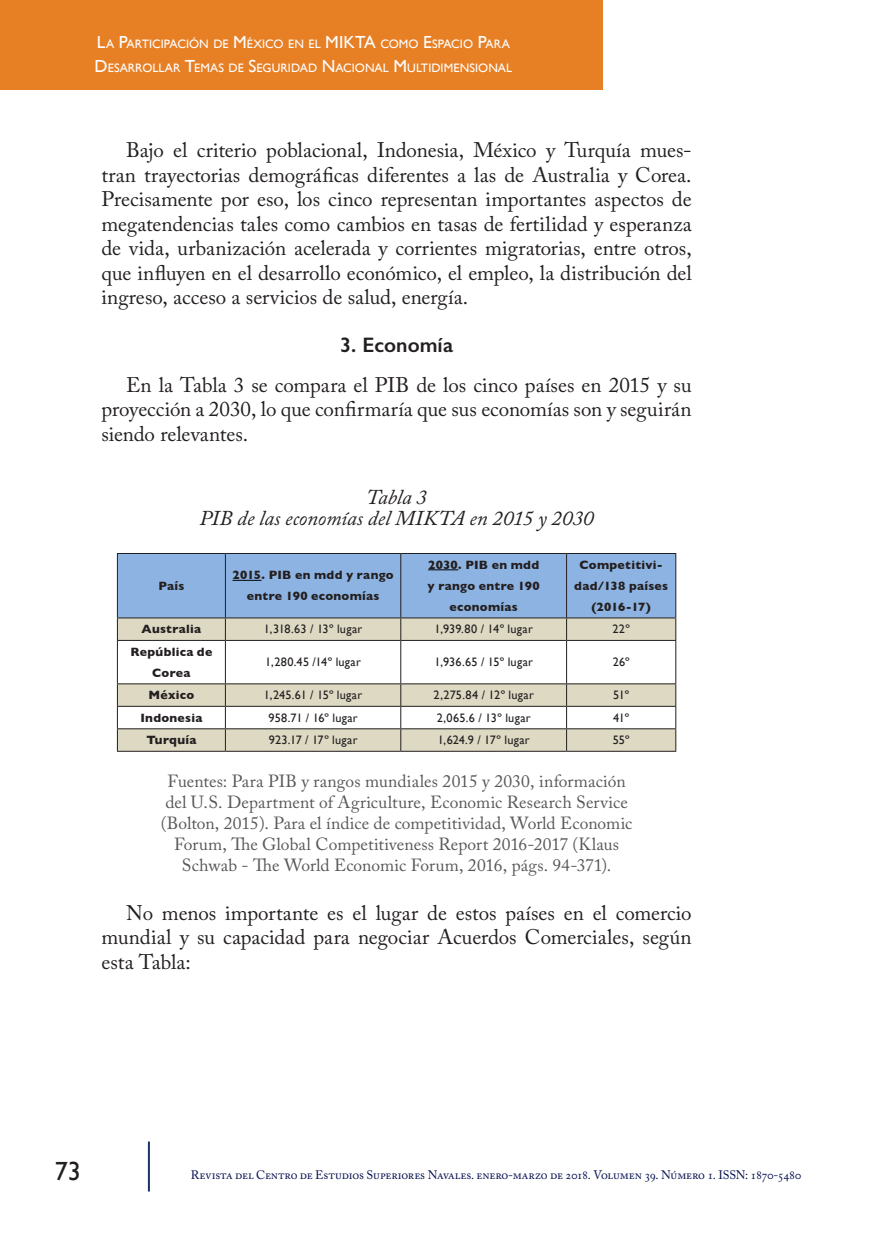
<style>
.page{position:relative;width:893px;height:1241px;background:#fff}
.page>*{position:absolute;margin:0;border:0;box-sizing:border-box;transform-origin:0 0}
.t1{font:26.25px "Gill Sans";color:#231f20}
._05_Normal{font:21px/24.5px "Adobe Caslon Pro";color:#231f20;text-align:justify}
._11_Pie_de_foto{font:italic 21px "Adobe Caslon Pro";color:#231f20}
._03_Subtítulos{font:600 21px "Gill Sans";letter-spacing:.005em;color:#231f20}
._11_Pie_de_foto-2{font:17.5px/21px "Adobe Caslon Pro";letter-spacing:.005em;color:#57585a;text-align:center}
.Parrafo_contenido{font:12.25px "Gill Sans";letter-spacing:.02em;color:#231f20}
.Parrafo_contenido-2{font:700 12.25px/21px "Gill Sans";letter-spacing:.025em;color:#231f20;text-align:center}
.t2{font:12.25px/24.5px "Gill Sans";color:#fff}
.t3{font:12.25px "Adobe Caslon Pro";letter-spacing:-.015em;color:#030e4f}
.s1{font-size:17.5px}
</style>
<div class="page">
<hr style="left:148px;top:1141px;width:2px;height:50px;background:#183463">
<div style="left:0;top:0;width:603px;height:89px;background:#e77f25"></div>
<svg style="left:118px;top:641px;width:557px;height:109px"></svg>
<svg style="left:117px;top:553px;width:559px;height:87px;background:#9db7d4"></svg>
<hr style="left:117px;top:640px;width:108px;height:1px;background:#231f20">
<hr style="left:117px;top:640px;width:1px;height:43px;background:#231f20">
<hr style="left:225px;top:640px;width:176px;height:1px;background:#231f20">
<hr style="left:225px;top:640px;width:1px;height:43px;background:#231f20">
<hr style="left:401px;top:640px;width:166px;height:1px;background:#231f20">
<hr style="left:400px;top:640px;width:1px;height:43px;background:#231f20">
<hr style="left:567px;top:640px;width:109px;height:1px;background:#231f20">
<hr style="left:566px;top:640px;width:1px;height:43px;background:#231f20">
<hr style="left:675px;top:640px;width:1px;height:43px;background:#231f20">
<hr style="left:117px;top:683px;width:108px;height:1px;background:#231f20">
<hr style="left:225px;top:683px;width:176px;height:1px;background:#231f20">
<hr style="left:401px;top:683px;width:166px;height:1px;background:#231f20">
<hr style="left:567px;top:683px;width:109px;height:1px;background:#231f20">
<hr style="left:117px;top:705px;width:108px;height:1px;background:#231f20">
<hr style="left:225px;top:705px;width:176px;height:1px;background:#231f20">
<hr style="left:401px;top:705px;width:166px;height:1px;background:#231f20">
<hr style="left:567px;top:705px;width:109px;height:1px;background:#231f20">
<hr style="left:117px;top:728px;width:108px;height:1px;background:#231f20">
<svg style="left:117px;top:684px;width:1px;height:66px"></svg>
<hr style="left:225px;top:728px;width:176px;height:1px;background:#231f20">
<svg style="left:225px;top:684px;width:1px;height:66px"></svg>
<hr style="left:401px;top:728px;width:166px;height:1px;background:#231f20">
<svg style="left:400px;top:684px;width:1px;height:66px"></svg>
<hr style="left:567px;top:728px;width:109px;height:1px;background:#231f20">
<svg style="left:566px;top:684px;width:1px;height:66px"></svg>
<svg style="left:675px;top:684px;width:1px;height:66px"></svg>
<hr style="left:117px;top:750px;width:108px;height:1px;background:#231f20">
<hr style="left:225px;top:750px;width:176px;height:1px;background:#231f20">
<hr style="left:401px;top:750px;width:166px;height:1px;background:#231f20">
<hr style="left:567px;top:750px;width:109px;height:1px;background:#231f20">
<hr style="left:232px;top:580px;width:30px;height:1px;background:#030303">
<hr style="left:428px;top:569px;width:30px;height:1px;background:#030303">
<p class="t2" style="left:95px;top:31px;width:418px"><span class="s1">L</span>A <span class="s1">P</span>ARTICIPACIÓN DE <span class="s1">M</span>ÉXICO EN EL <span class="s1">MI KTA</span> COMO <span class="s1">E</span>SPACIO <span class="s1">P</span>ARA<br><span class="s1">D</span> ESARROLLAR <span class="s1">T</span>EMAS DE <span class="s1">S</span>EGURIDAD <span class="s1">N</span>ACIONAL <span class="s1">M</span>ULTIDIMENSIONAL</p>
<p class="_05_Normal" style="left:102px;top:138px;width:592px;text-indent:25px">Bajo el criterio poblacional, Indonesia, México y Turquía mues&shy;tran trayectorias demográficas diferentes a las de Australia y Corea.<br>Precisamente por eso, los cinco representan importantes aspectos de megatendencias tales como cambios en tasas de fertilidad y esperanza de vida, urbanización acelerada y corrientes migratorias, entre otros, que influyen en el desarrollo económico, el empleo, la distribución del ingreso, acceso a servicios de salud, energía.</p>
<p class="_03_Subtítulos" style="left:340px;top:332px;width:115px">3. Economía</p>
<p class="_05_Normal" style="left:102px;top:372px;width:592px;text-indent:25px">En la Tabla 3 se compara el PIB de los cinco países en 2015 y su proyección a 2030, lo que confirmaría que sus economías son y seguirán siendo relevantes.</p>
<p class="_11_Pie_de_foto" style="left:366px;top:484px;width:63px">Tabla 3</p>
<p class="_11_Pie_de_foto" style="left:199px;top:505px;width:396px">PIB de las economías del MIKTA en 2015 y 2030</p>
<p class="Parrafo_contenido-2" style="left:158px;top:575px;width:28px">País</p>
<p class="Parrafo_contenido-2" style="left:232px;top:564px;width:163px">2015. PIB en mdd y rango entre 190 economías</p>
<p class="Parrafo_contenido-2" style="left:428px;top:554px;width:114px">2030. PIB en mdd y rango entre 190 economías</p>
<p class="Parrafo_contenido-2" style="left:574px;top:554px;width:95px">Competitivi&shy;dad/138 países (2016-17)</p>
<p class="Parrafo_contenido-2" style="left:142px;top:618px;width:61px">Australia</p>
<p class="Parrafo_contenido" style="left:264px;top:622px;width:100px">1,318.63 / 13º lugar</p>
<p class="Parrafo_contenido" style="left:434px;top:622px;width:100px">1,939.80 / 14º lugar</p>
<p class="Parrafo_contenido" style="left:612px;top:622px;width:19px">22º</p>
<p class="Parrafo_contenido-2" style="left:130px;top:640px;width:83px">República de<br>Corea</p>
<p class="Parrafo_contenido" style="left:265px;top:655px;width:97px">1,280.45 /14º lugar</p>
<p class="Parrafo_contenido" style="left:434px;top:655px;width:100px">1,936.65 / 15º lugar</p>
<p class="Parrafo_contenido" style="left:613px;top:655px;width:18px">26º</p>
<p class="Parrafo_contenido-2" style="left:149px;top:684px;width:47px">México</p>
<p class="Parrafo_contenido" style="left:264px;top:688px;width:100px">1,245.61 / 15º lugar</p>
<p class="Parrafo_contenido" style="left:433px;top:688px;width:102px">2,275.84 / 12º lugar</p>
<p class="Parrafo_contenido" style="left:613px;top:688px;width:18px">51º</p>
<p class="Parrafo_contenido-2" style="left:140px;top:706px;width:64px">Indonesia</p>
<p class="Parrafo_contenido" style="left:268px;top:710px;width:91px">958.71 / 16º lugar</p>
<p class="Parrafo_contenido" style="left:437px;top:710px;width:95px">2,065.6 / 13º lugar</p>
<p class="Parrafo_contenido" style="left:613px;top:710px;width:18px">41º</p>
<p class="Parrafo_contenido-2" style="left:146px;top:729px;width:52px">Turquía</p>
<p class="Parrafo_contenido" style="left:269px;top:732px;width:90px">923.17 / 17º lugar</p>
<p class="Parrafo_contenido" style="left:438px;top:732px;width:94px">1,624.9 / 17º lugar</p>
<p class="Parrafo_contenido" style="left:613px;top:732px;width:18px">55º</p>
<p class="_11_Pie_de_foto-2" style="left:161px;top:770px;width:473px">Fuentes: Para PIB y rangos mundiales 2015 y 2030, información del U.S. Department of Agriculture, Economic Research Service (Bolton, 2015). Para el índice de competitividad, World Economic Forum, The Global Competitiveness Report 2016-2017 (Klaus Schwab - The World Economic Forum, 2016, págs. 94-371).</p>
<p class="_05_Normal" style="left:102px;top:900px;width:592px;text-indent:25px">No menos importante es el lugar de estos países en el comercio mundial y su capacidad para negociar Acuerdos Comerciales, según esta Tabla:</p>
<p class="t1" style="left:55px;top:1155px;width:28px">73<sup>73</sup></p>
<p class="t3" style="left:191px;top:1167px;width:612px">Revista del Centro de Estudios Superiores Navales. enero-marzo de 2018. Volumen 39. Número 1. ISSN: 1870-5480</p>
</div>
